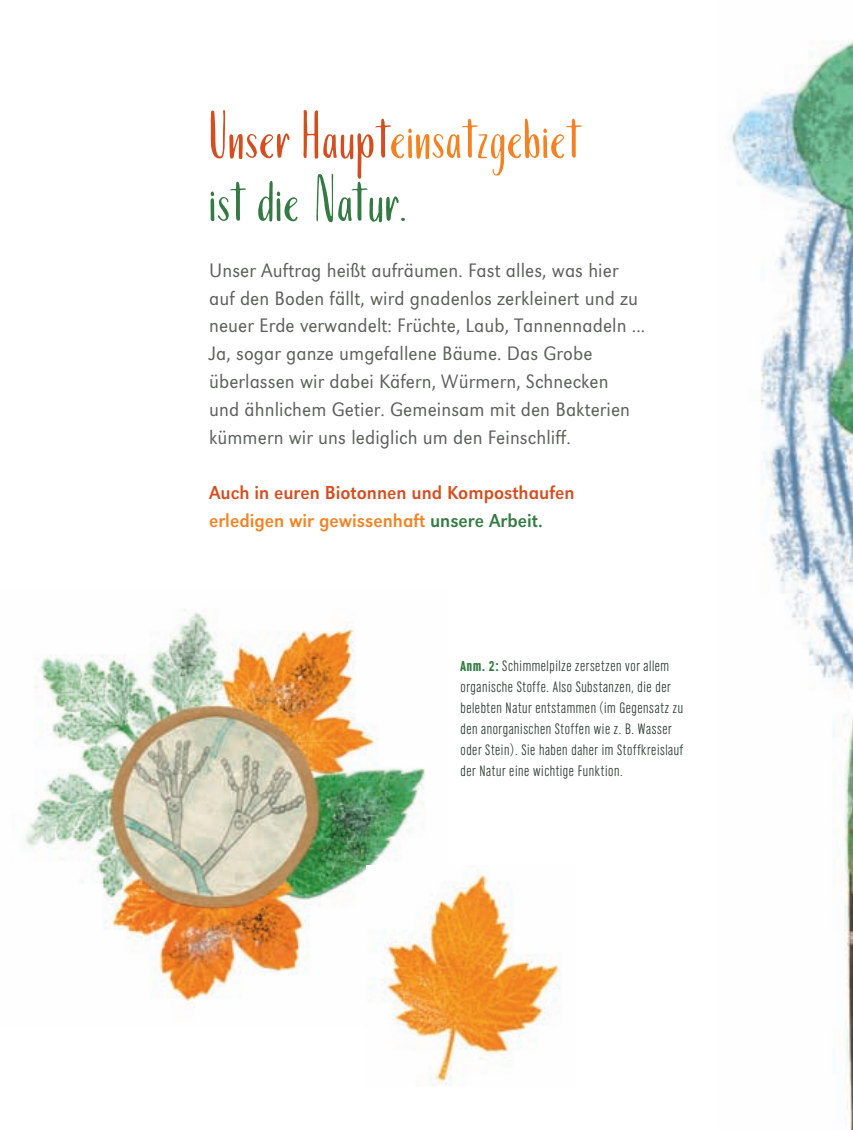
<style>
.page{position:relative;width:853px;height:1130px;background:#fff}
.page>*{position:absolute;margin:0;border:0;box-sizing:border-box;transform-origin:0 0}
.t1{font:84px/63px "Amalfi";letter-spacing:.015em;color:#f58222}
.t2{font:300 20.25px/27.8px "URW Grotesk Nar";letter-spacing:.005em;color:#5c615b}
.t3{font:19.5px/27.8px "URW Grotesk Nar";color:#d64d1e}
.t4{font:300 15.75px/21px "URW Grotesk Con";letter-spacing:.035em;color:#313e35}
.s1{color:#d64d1e}
.s2{color:#347b43}
.s3{color:#f58222}
.s4{font-weight:700;font-size:15px;color:#347b43}
</style>
<div class="page">
<img style="left:24px;top:609px;width:401px;height:399px">
<img style="left:367px;top:865px;width:194px;height:220px">
<img style="left:728px;top:41px;width:125px;height:1088px">
<h1 class="t1" style="left:209px;top:106px;width:375px"><span class="s1">Unser Haupt</span>einsatzgebiet <span class="s2">ist die Natur.</span></h1>
<p class="t2" style="left:209px;top:256px;width:438px">Unser Auftrag heißt aufräumen. Fast alles, was hier auf den Boden fällt, wird gnadenlos zerkleinert und zu neuer Erde verwandelt: Früchte, Laub, Tannennadeln ...<br>Ja, sogar ganze umgefallene Bäume. Das Grobe überlassen wir dabei Käfern, Würmern, Schnecken<br>und ähnlichem Getier. Gemeinsam mit den Bakterien kümmern wir uns lediglich um den Feinschliff.</p>
<p class="t3" style="left:209px;top:479px;width:367px">Auch in euren Biotonnen und Komposthaufen <span class="s3">erledigen wir gewissenhaft</span> <span class="s2">unsere Arbeit.</span></p>
<p class="t4" style="left:460px;top:655px;width:224px"><span class="s4">Anm. 2:</span> Schimmelpilze zersetzen vor allem organische Stoffe. Also Substanzen, die der belebten Natur entstammen (im Gegensatz zu den anorganischen Stoffen wie z. B. Wasser oder Stein). Sie haben daher im Stoffkreislauf der Natur eine wichtige Funktion.</p>
</div>
